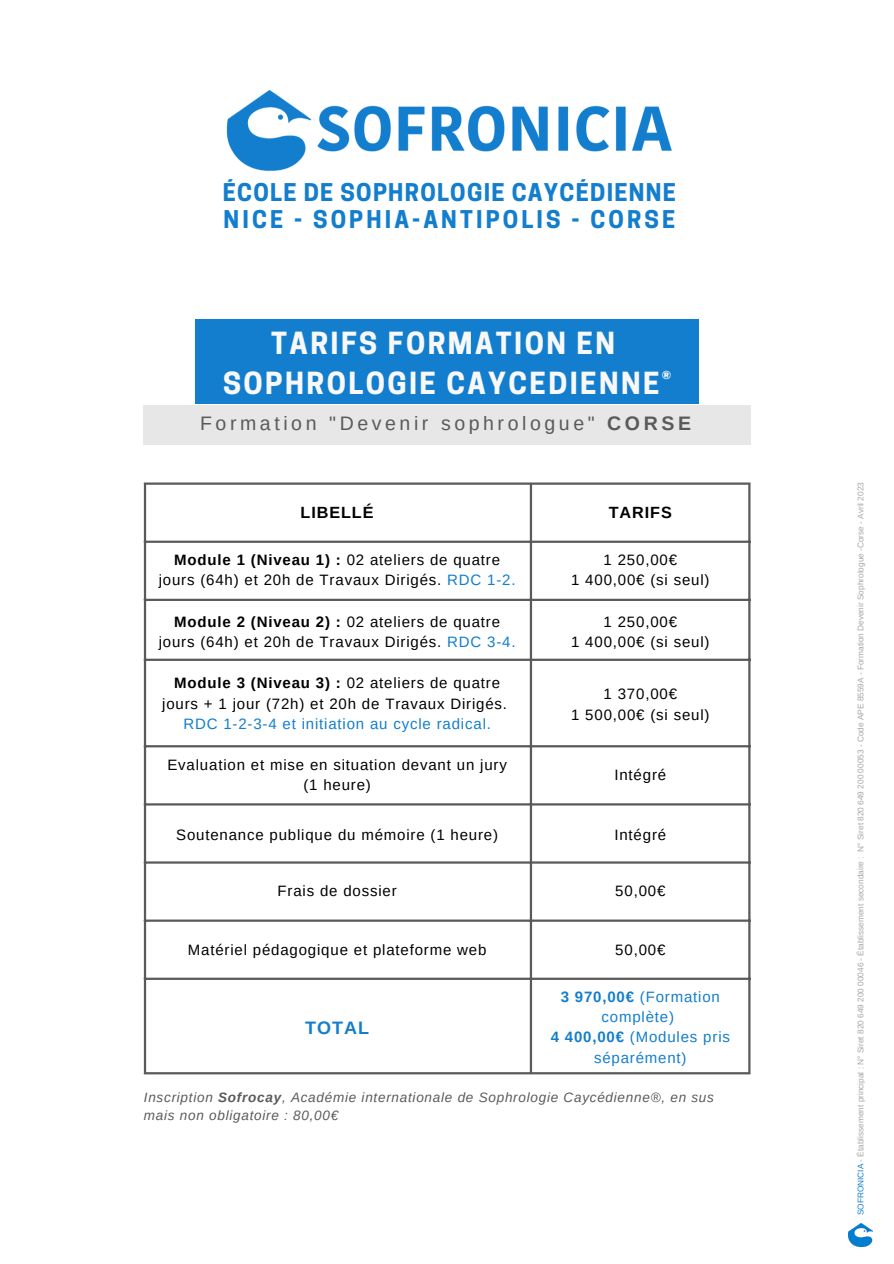
<style>
.page{position:relative;width:894px;height:1264px;background:#fff}
.page>*{position:absolute;margin:0;border:0;box-sizing:border-box;transform-origin:0 0}
.t1{font:700 28.65px/40px "Cooper Hewitt";letter-spacing:.085em;color:#f8f8f8;text-align:center}
.t2{font:700 22.95px/27.5px "Cooper Hewitt";letter-spacing:.055em;color:#137ecd}
.t3{font:19.5px "Arimo";letter-spacing:.185em;color:#5a5a5a}
.t4{font:700 18px "Arimo";letter-spacing:.055em;color:#137ecd}
.t5{font:700 16.2px "Arimo";letter-spacing:.055em;color:#000}
.t6{font:15px/20.2px "Arimo";letter-spacing:.055em;color:#000;text-align:center}
.t7{font:15px/20.2px "Arimo";letter-spacing:.055em;color:#137ecd;text-align:center}
.t8{font:italic 13.5px/18px "Arimo";letter-spacing:.055em;color:#5a5a5a}
.t9{font:8.25px "Arimo";color:#a6a6a6}
.s1{font-weight:700}
.s2{color:#137ecd}
</style>
<div class="page">
<img style="left:226px;top:90px;width:446px;height:81px">
<div style="left:195px;top:319px;width:503px;height:85px;background:#137ecd"></div>
<div style="left:144px;top:405px;width:606px;height:39px;background:#e7e7e7"></div>
<hr style="left:144px;top:485px;width:2px;height:587px;background:#5a5a5a">
<hr style="left:529px;top:485px;width:3px;height:587px;background:#5a5a5a">
<hr style="left:748px;top:485px;width:2px;height:587px;background:#5a5a5a">
<hr style="left:144px;top:482px;width:606px;height:3px;background:#5a5a5a">
<hr style="left:144px;top:540px;width:606px;height:3px;background:#5a5a5a">
<hr style="left:144px;top:598px;width:606px;height:3px;background:#5a5a5a">
<hr style="left:144px;top:658px;width:606px;height:3px;background:#5a5a5a">
<hr style="left:144px;top:745px;width:606px;height:2px;background:#5a5a5a">
<hr style="left:144px;top:803px;width:606px;height:2px;background:#5a5a5a">
<hr style="left:144px;top:861px;width:606px;height:2px;background:#5a5a5a">
<hr style="left:144px;top:919px;width:606px;height:2px;background:#5a5a5a">
<hr style="left:144px;top:977px;width:606px;height:2px;background:#5a5a5a">
<hr style="left:144px;top:1072px;width:606px;height:2px;background:#5a5a5a">
<img style="left:848px;top:1223px;width:24px;height:23px">
<h2 class="t2" style="left:223px;top:181px;width:454px">ÉCOLE DE SOPHROLOGIE CAYCÉDIENNE<br>NICE - SOPHIA-ANTIPOLIS - CORSE</h2>
<h1 class="t1" style="left:223px;top:327px;width:449px">TARIFS FORMATION EN<br>SOPHROLOGIE CAYCEDIENNE®</h1>
<h3 class="t3" style="left:200px;top:413px;width:492px">Formation "Devenir sophrologue" <span class="s1">CORSE</span></h3>
<p class="t5" style="left:300px;top:503px;width:74px">LIBELLÉ</p>
<p class="t5" style="left:608px;top:503px;width:64px">TARIFS</p>
<p class="t6" style="left:159px;top:550px;width:358px"><span class="s1">Module 1 (Niveau 1) :</span> 02 ateliers de quatre jours (64h) et 20h de Travaux Dirigés. <span class="s2">RDC 1-2.</span></p>
<p class="t6" style="left:571px;top:550px;width:140px">1 250,00€<br>1 400,00€ (si seul)</p>
<p class="t6" style="left:159px;top:611px;width:358px"><span class="s1">Module 2 (Niveau 2) :</span> 02 ateliers de quatre jours (64h) et 20h de Travaux Dirigés. <span class="s2">RDC 3-4.</span></p>
<p class="t6" style="left:162px;top:673px;width:346px"><span class="s1">Module 3 (Niveau 3) :</span> 02 ateliers de quatre jours + 1 jour (72h) et 20h de Travaux Dirigés.</p>
<p class="t7" style="left:183px;top:713px;width:309px">RDC 1-2-3-4 et initiation au cycle radical.</p>
<p class="t6" style="left:571px;top:611px;width:140px">1 250,00€<br>1 400,00€ (si seul)</p>
<p class="t6" style="left:571px;top:684px;width:140px">1 370,00€<br>1 500,00€ (si seul)</p>
<p class="t6" style="left:167px;top:754px;width:341px">Evaluation et mise en situation devant un jury (1 heure)</p>
<p class="t6" style="left:614px;top:765px;width:53px">Intégré</p>
<p class="t6" style="left:176px;top:824px;width:323px">Soutenance publique du mémoire (1 heure)</p>
<p class="t6" style="left:614px;top:824px;width:53px">Intégré</p>
<p class="t6" style="left:277px;top:880px;width:121px">Frais de dossier</p>
<p class="t6" style="left:615px;top:880px;width:52px">50,00€</p>
<p class="t6" style="left:188px;top:939px;width:300px">Matériel pédagogique et plateforme web</p>
<p class="t6" style="left:615px;top:939px;width:52px">50,00€</p>
<p class="t7" style="left:550px;top:986px;width:181px"><span class="s1">3 970,00€</span> (Formation complète)<br><span class="s1">4 400,00€</span> (Modules pris séparément)</p>
<p class="t8" style="left:144px;top:1088px;width:571px">Inscription <span class="s1">Sofrocay</span>, Académie internationale de Sophrologie Caycédienne®, en sus mais non obligatoire : 80,00€</p>
<p class="t4" style="left:305px;top:1017px;width:65px">TOTAL</p>
<p class="t9" style="left:855px;top:1215px;width:734px;rotate:-90deg"><span class="s2">SOFRONICIA</span> - Établissement principal : N° Siret 820 649 200 00046 - Établissement secondaire : N° Siret 820 649 200 00053 - Code APE 8559A - Formation Devenir Sophrologue -Corse - Avril 2023</p>
</div>
